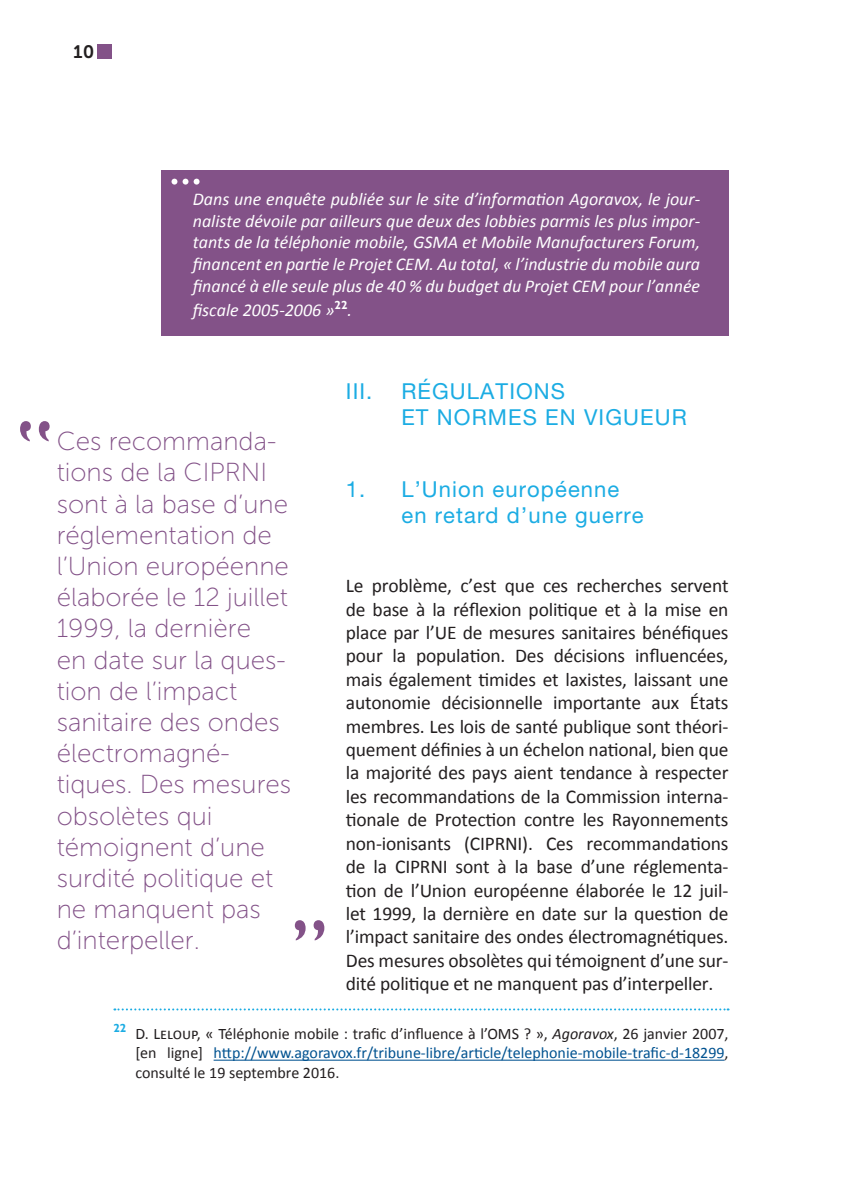
<style>
.page{position:relative;width:842px;height:1191px;background:#fff}
.page>*{position:absolute;margin:0;border:0;box-sizing:border-box;transform-origin:0 0}
.t1{font:26px/31.2px "Museo Sans 100";color:#835288}
.t2{font:22px/26.4px "Helvetica Neue LT Pro";letter-spacing:.05em;color:#1bace3}
.t3{font:19.6px/23.4px "Calibri";letter-spacing:-.01em;color:#231f20;text-align:justify}
.t4{font:italic 18px/21.6px "Calibri";color:#fff;text-align:justify}
.t5{font:18px "Museo 700";color:#231f20}
.t6{font:16px/19.2px "Calibri";color:#231f20;text-align:justify}
.s1{font-style:italic}
.s2{color:#005290}
</style>
<div class="page">
<div style="left:98px;top:44px;width:14px;height:14px;background:#835288"></div>
<div style="left:162px;top:170px;width:567px;height:166px;background:#835288"></div>
<svg style="left:114px;top:1008px;width:615px;height:2px"></svg>
<hr style="left:214px;top:1059px;width:511px;height:1px;background:#005290">
<svg style="left:20px;top:421px;width:30px;height:20px"></svg>
<svg style="left:295px;top:920px;width:29px;height:20px"></svg>
<svg style="left:171px;top:179px;width:6px;height:6px"></svg>
<svg style="left:183px;top:179px;width:5px;height:6px"></svg>
<svg style="left:194px;top:179px;width:6px;height:6px"></svg>
<p class="t5" style="left:73px;top:42px;width:23px">10</p>
<p class="t4" style="left:193px;top:188px;width:509px">Dans une enquête publiée sur le site d’information Agoravox, le jour&shy;naliste dévoile par ailleurs que deux des lobbies parmis les plus impor&shy;tants de la téléphonie mobile, GSMA et Mobile Manufacturers Forum, financent en partie le Projet CEM. Au total, « l’industrie du mobile aura financé à elle seule plus de 40 % du budget du Projet CEM pour l’année</p>
<p class="t4" style="left:193px;top:298px;width:161px">fiscale 2005-2006 »<sup>22</sup>.</p>
<p class="t2" style="left:346px;top:377px;width:28px">III.</p>
<p class="t2" style="left:401px;top:377px;width:287px">RÉGULATIONS<br>ET NORMES EN VIGUEUR</p>
<p class="t1" style="left:57px;top:426px;width:236px">Ces recommanda&shy;tions de la CIPRNI sont à la base d’une réglementation de l’Union européenne élaborée le 12 juillet<br>1999, la dernière<br>en date sur la ques&shy;tion de l’impact sanitaire des ondes électromagné&shy;tiques. Des mesures obsolètes qui témoignent d’une surdité politique et ne manquent pas d’interpeller.</p>
<p class="t2" style="left:401px;top:476px;width:244px;text-indent:-56px">1. L’Union européenne en retard d’une guerre</p>
<p class="t3" style="left:346px;top:573px;width:384px">Le problème, c’est que ces recherches servent de base à la réflexion politique et à la mise en place par l’UE de mesures sanitaires bénéfiques pour la population. Des décisions influencées, mais également timides et laxistes, laissant une autonomie décisionnelle importante aux États membres. Les lois de santé publique sont théori&shy;quement définies à un échelon national, bien que la majorité des pays aient tendance à respecter les recommandations de la Commission interna&shy;tionale de Protection contre les Rayonnements non-ionisants (CIPRNI). Ces recommandations de la CIPRNI sont à la base d’une réglementa&shy;tion de l’Union européenne élaborée le 12 juil&shy;let 1999, la dernière en date sur la question de l’impact sanitaire des ondes électromagnétiques.<br>Des mesures obsolètes qui témoignent d’une sur&shy;dité politique et ne manquent pas d’interpeller.</p>
<p class="t6" style="left:135px;top:1023px;width:595px;text-indent:-22px"><sup>22</sup> D. Leloup, « Téléphonie mobile : trafic d’influence à l’OMS ? », <span class="s1">Agoravox</span>, 26 janvier 2007, [en ligne] <span class="s2">http://www.agoravox.fr/tribune-libre/article/telephonie-mobile-trafic-d-18299</span>, consulté le 19 septembre 2016.</p>
</div>
